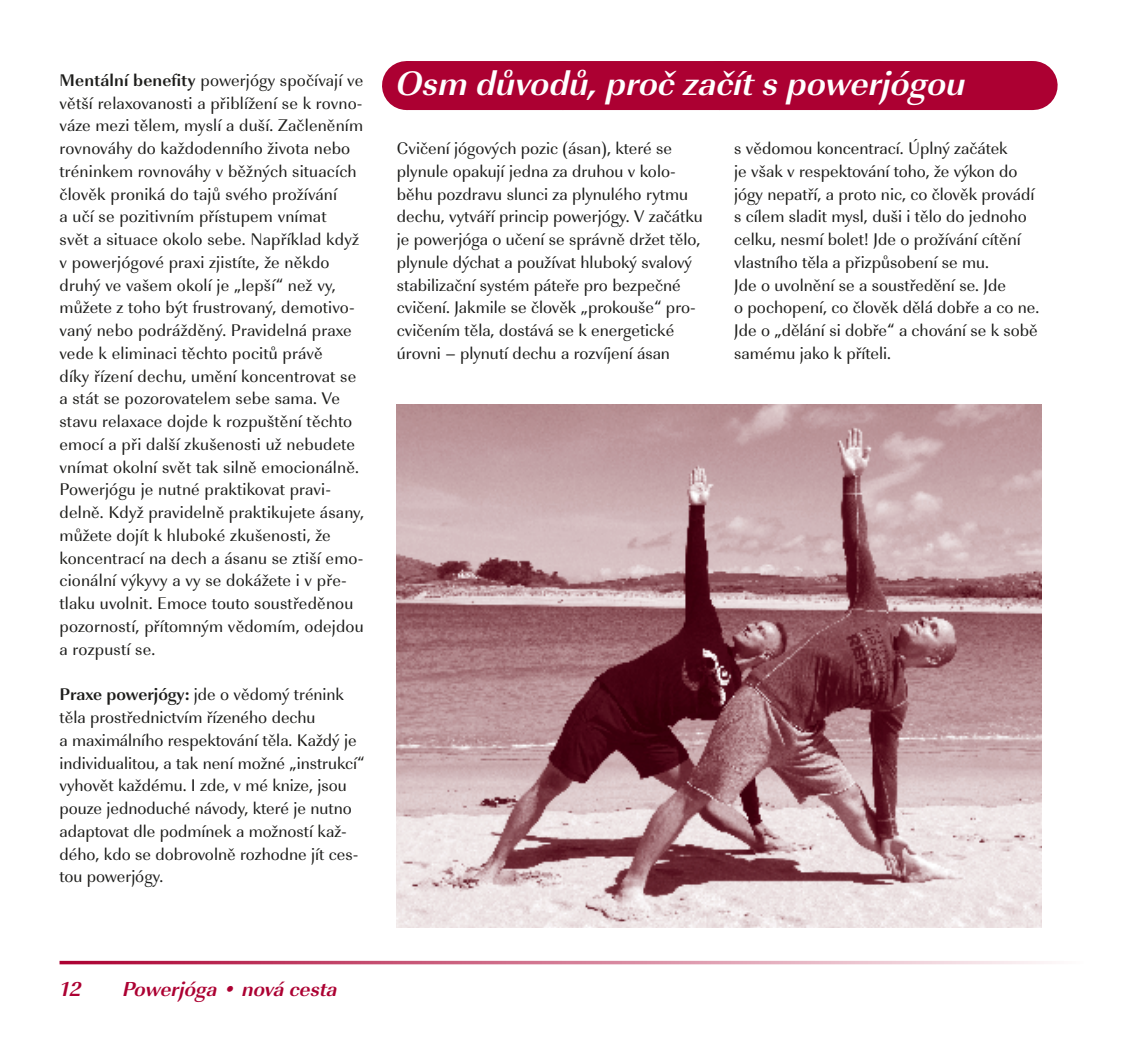
<style>
.page{position:relative;width:1141px;height:1042px;background:#fff}
.page>*{position:absolute;margin:0;border:0;box-sizing:border-box;transform-origin:0 0}
.t1{font:italic 700 35px "Imperial URWTOT";color:#fff}
.t2{font:italic 700 21px "Imperial URWTOT";letter-spacing:-.005em;color:#ac0032}
.t3{font:17.5px/22.8px "Imperial URWTOT";color:#1d1d1b}
.s1{font-weight:700}
</style>
<div class="page">
<hr style="left:60px;top:961px;width:1024px;height:3px;background:#ac0032">
<div style="left:406px;top:61px;width:626px;height:49px;background:#ac0032"></div>
<hr style="left:1032px;top:61px;width:1px;height:49px;background:#ac0032">
<img style="left:397px;top:404px;width:645px;height:524px">
<p class="t3" style="left:60px;top:69px;width:306px"><span class="s1">Mentální benefity</span> powerjógy spočívají ve větší relaxovanosti a přiblížení se k rovno&shy;váze mezi tělem, myslí a duší. Začleněním rovnováhy do každodenního života nebo tréninkem rovnováhy v běžných situacích člověk proniká do tajů svého prožívání<br>a učí se pozitivním přístupem vnímat<br>svět a situace okolo sebe. Například když v powerjógové praxi zjistíte, že někdo druhý ve vašem okolí je „lepší“ než vy, můžete z toho být frustrovaný, demotivo&shy;vaný nebo podrážděný. Pravidelná praxe vede k eliminaci těchto pocitů právě<br>díky řízení dechu, umění koncentrovat se a stát se pozorovatelem sebe sama. Ve stavu relaxace dojde k rozpuštění těchto emocí a při další zkušenosti už nebudete vnímat okolní svět tak silně emocionálně.<br>Powerjógu je nutné praktikovat pravi&shy;delně. Když pravidelně praktikujete ásany, můžete dojít k hluboké zkušenosti, že koncentrací na dech a ásanu se ztiší emo&shy;cionální výkyvy a vy se dokážete i v pře&shy;tlaku uvolnit. Emoce touto soustředěnou pozorností, přítomným vědomím, odejdou a rozpustí se.</p>
<p class="t3" style="left:60px;top:683px;width:307px"><span class="s1">Praxe powerjógy:</span> jde o vědomý trénink těla prostřednictvím řízeného dechu<br>a maximálního respektování těla. Každý je individualitou, a tak není možné „instrukcí“ vyhovět každému. I zde, v mé knize, jsou pouze jednoduché návody, které je nutno adaptovat dle podmínek a možností kaž&shy;dého, kdo se dobrovolně rozhodne jít ces&shy;tou powerjógy.</p>
<h1 class="t1" style="left:397px;top:62px;width:571px">Osm důvodů, proč začít s powerjógou</h1>
<p class="t3" style="left:397px;top:137px;width:307px">Cvičení jógových pozic (ásan), které se plynule opakují jedna za druhou v kolo&shy;běhu pozdravu slunci za plynulého rytmu dechu, vytváří princip powerjógy. V začátku je powerjóga o učení se správně držet tělo, plynule dýchat a používat hluboký svalový stabilizační systém páteře pro bezpečné cvičení. Jakmile se člověk „prokouše“ pro&shy;cvičením těla, dostává se k energetické úrovni – plynutí dechu a rozvíjení ásan</p>
<p class="t3" style="left:734px;top:137px;width:307px">s vědomou koncentrací. Úplný začátek<br>je však v respektování toho, že výkon do jógy nepatří, a proto nic, co člověk provádí s cílem sladit mysl, duši i tělo do jednoho celku, nesmí bolet! Jde o prožívání cítění vlastního těla a přizpůsobení se mu.<br>Jde o uvolnění se a soustředění se. Jde<br>o pochopení, co člověk dělá dobře a co ne.<br>Jde o „dělání si dobře“ a chování se k sobě samému jako k příteli.</p>
<p class="t2" style="left:60px;top:976px;width:24px">12</p>
<p class="t2" style="left:123px;top:976px;width:217px">Powerjóga • nová cesta</p>
</div>
